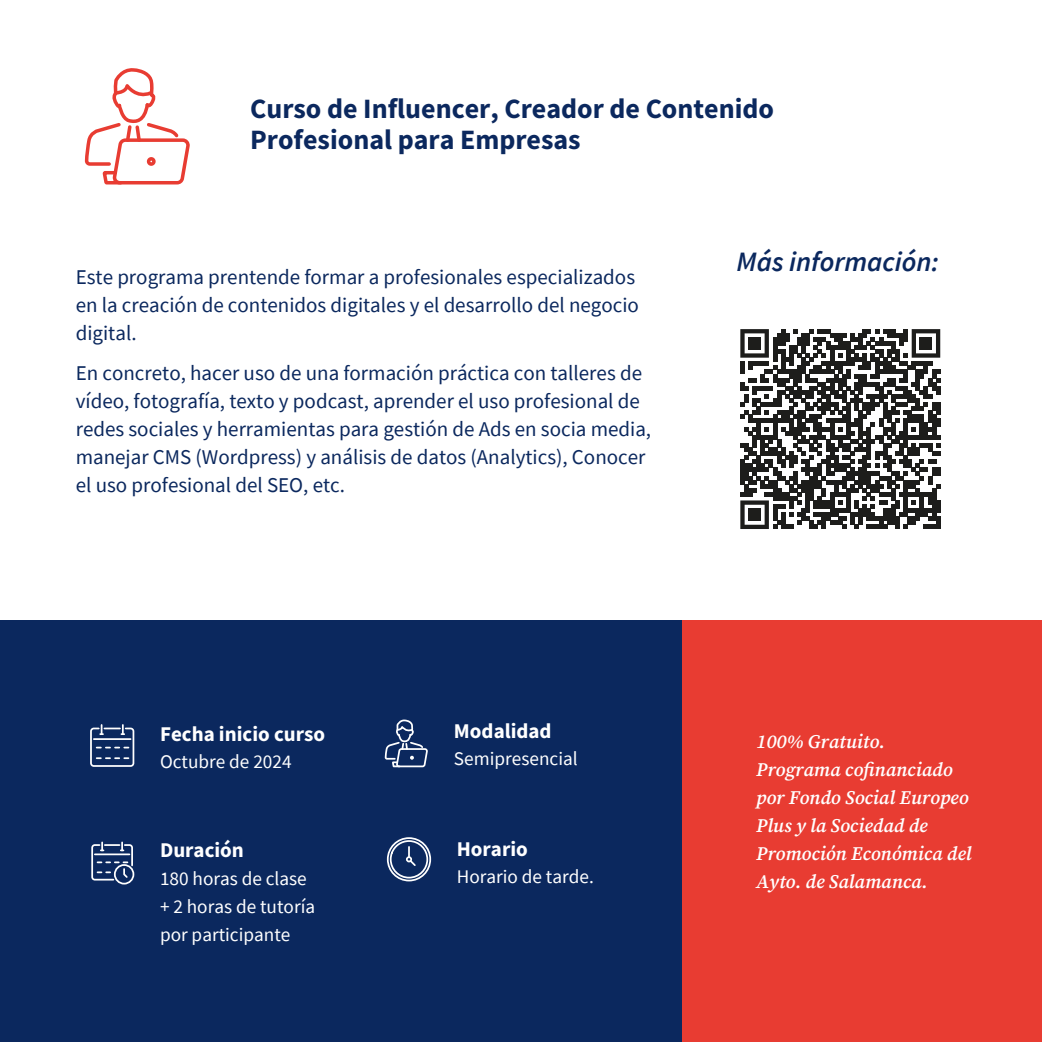
<style>
.page{position:relative;width:1042px;height:1042px;background:#fff}
.page>*{position:absolute;margin:0;border:0;box-sizing:border-box;transform-origin:0 0}
.t1{font:700 28px/31.3px "Source Sans Pro";color:#0b285e}
.t2{font:italic 600 28px "Source Sans Pro";color:#0b285e}
.t3{font:21px/28px "Source Sans Pro";color:#0b285e}
.t4{font:700 21px "Source Sans Pro";color:#fff}
.t5{font:italic 600 19.25px/28px "Source Serif Pro";color:#fff}
.t6{font:19.25px/28px "Source Sans Pro";color:#fff}
</style>
<div class="page">
<div style="left:0;top:620px;width:1042px;height:422px;background:#0b285e"></div>
<div style="left:682px;top:620px;width:360px;height:422px;background:#e83c32"></div>
<svg style="left:384px;top:719px;width:44px;height:49px"></svg>
<div style="left:387px;top:837px;width:44px;height:44px;border:2px solid #fff;border-radius:50%"></div>
<svg style="left:389px;top:839px;width:40px;height:40px"></svg>
<div style="left:90px;top:727px;width:44px;height:40px;border:2px solid #fff;border-radius:3px"></div>
<hr style="left:94px;top:738px;width:37px;height:2px;background:#fff">
<svg style="left:100px;top:725px;width:24px;height:10px"></svg>
<svg style="left:97px;top:747px;width:31px;height:1px"></svg>
<svg style="left:97px;top:757px;width:31px;height:2px"></svg>
<div style="left:114px;top:864px;width:20px;height:20px;border:2px solid #fff;border-radius:50%"></div>
<svg style="left:91px;top:842px;width:43px;height:39px"></svg>
<svg style="left:740px;top:329px;width:200px;height:200px"></svg>
<div style="left:748px;top:337px;width:13px;height:12px;background:#1d1d1b"></div>
<div style="left:920px;top:337px;width:12px;height:12px;background:#1d1d1b"></div>
<div style="left:748px;top:508px;width:13px;height:13px;background:#1d1d1b"></div>
<svg style="left:84px;top:68px;width:105px;height:117px"></svg>
<div style="left:147px;top:157px;width:9px;height:9px;border:4px solid #e83c32;border-radius:50%"></div>
<h1 class="t1" style="left:250px;top:92px;width:525px">Curso de Influencer, Creador de Contenido<br>Profesional para Empresas</h1>
<p class="t3" style="left:76px;top:262px;width:565px">Este programa prentende formar a profesionales especializados en la creación de contenidos digitales y el desarrollo del negocio digital.</p>
<p class="t3" style="left:76px;top:359px;width:577px">En concreto, hacer uso de una formación práctica con talleres de vídeo, fotografía, texto y podcast, aprender el uso profesional de redes sociales y herramientas para gestión de Ads en socia media, manejar CMS (Wordpress) y análisis de datos (Analytics), Conocer el uso profesional del SEO, etc.</p>
<h1 class="t2" style="left:736px;top:243px;width:204px">Más información:</h1>
<p class="t4" style="left:160px;top:719px;width:167px">Fecha inicio curso</p>
<p class="t4" style="left:454px;top:716px;width:99px">Modalidad</p>
<p class="t6" style="left:454px;top:744px;width:125px">Semipresencial</p>
<p class="t6" style="left:160px;top:747px;width:133px">Octubre de 2024</p>
<p class="t4" style="left:160px;top:836px;width:85px">Duración</p>
<p class="t6" style="left:160px;top:864px;width:157px">180 horas de clase + 2 horas de tutoría por participante</p>
<p class="t4" style="left:457px;top:834px;width:73px">Horario</p>
<p class="t6" style="left:457px;top:862px;width:139px">Horario de tarde.</p>
<p class="t5" style="left:756px;top:727px;width:217px">100% Gratuito.<br>Programa cofinanciado por Fondo Social Europeo<br>Plus y la Sociedad de<br>Promoción Económica del<br>Ayto. de Salamanca.</p>
</div>
